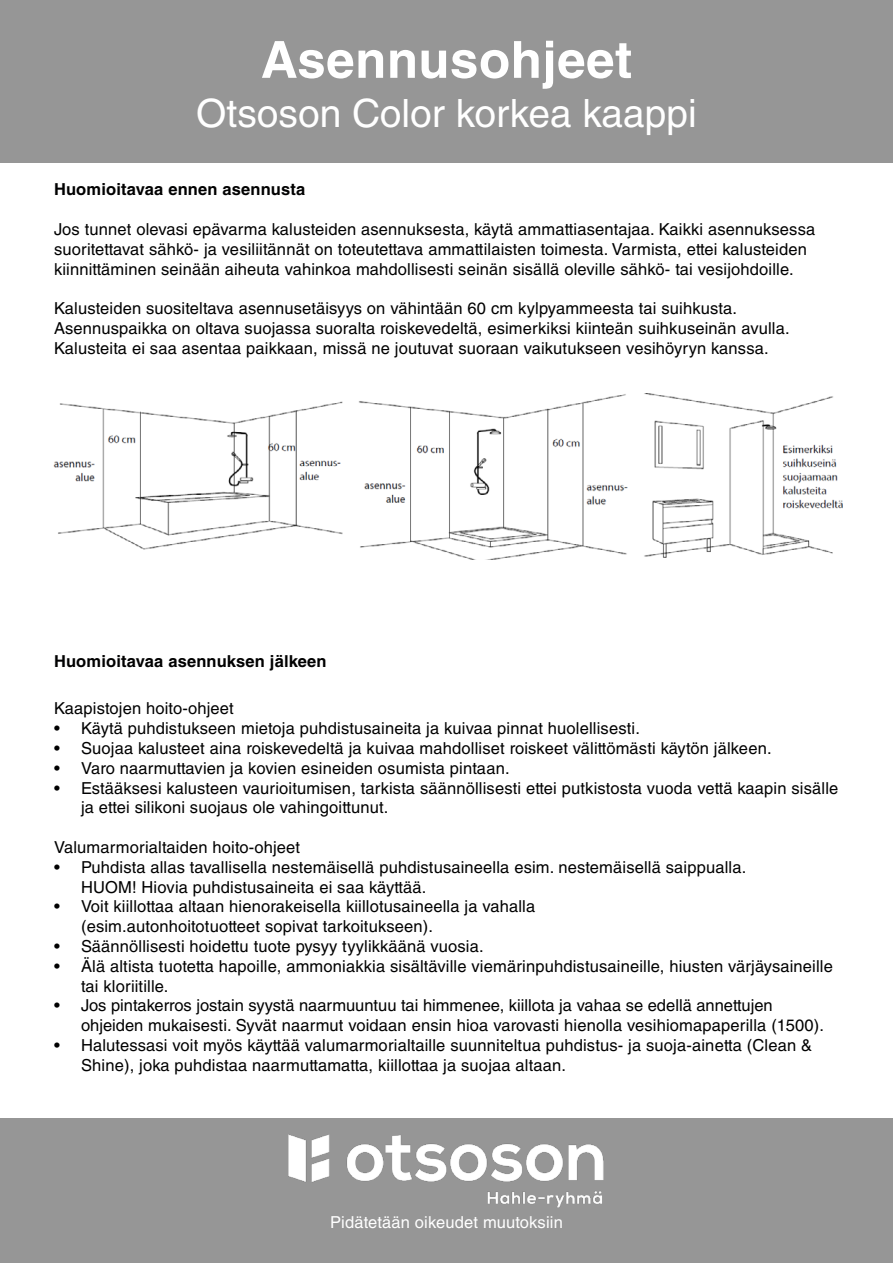
<style>
.page{position:relative;width:893px;height:1263px;background:#fff}
.page>*{position:absolute;margin:0;border:0;box-sizing:border-box;transform-origin:0 0}
.t1{font:700 51.15px "Helvetica LT Std";letter-spacing:.01em;color:#fff}
.t2{font:39px "Helvetica LT Std";color:#fff}
.t3{font:16.5px/19.8px "Helvetica LT Std";letter-spacing:.01em;color:#000001}
.t4{font:700 16.5px "Helvetica LT Std";letter-spacing:.01em;color:#000001}
.t5{font:16.5px "Helvetica LT Std";letter-spacing:.01em;color:#fff}
</style>
<div class="page">
<div style="left:0;top:0;width:893px;height:162px;background:#969696"></div>
<div style="left:0;top:1118px;width:893px;height:145px;background:#969696"></div>
<img style="left:288px;top:1134px;width:316px;height:74px">
<img style="left:53px;top:393px;width:790px;height:166px">
<p class="t1" style="left:261px;top:29px;width:373px">Asennusohjeet</p>
<p class="t2" style="left:196px;top:91px;width:502px">Otsoson Color korkea kaappi</p>
<p class="t4" style="left:54px;top:180px;width:253px">Huomioitavaa ennen asennusta</p>
<p class="t3" style="left:54px;top:219px;width:763px">Jos tunnet olevasi epävarma kalusteiden asennuksesta, käytä ammattiasentajaa. Kaikki asennuksessa suoritettavat sähkö- ja vesiliitännät on toteutettava ammattilaisten toimesta. Varmista, ettei kalusteiden kiinnittäminen seinään aiheuta vahinkoa mahdollisesti seinän sisällä oleville sähkö- tai vesijohdoille.</p>
<p class="t3" style="left:54px;top:298px;width:737px">Kalusteiden suositeltava asennusetäisyys on vähintään 60 cm kylpyammeesta tai suihkusta.<br>Asennuspaikka on oltava suojassa suoralta roiskevedeltä, esimerkiksi kiinteän suihkuseinän avulla.<br>Kalusteita ei saa asentaa paikkaan, missä ne joutuvat suoraan vaikutukseen vesihöyryn kanssa.</p>
<p class="t4" style="left:54px;top:651px;width:274px">Huomioitavaa asennuksen jälkeen</p>
<p class="t3" style="left:54px;top:699px;width:181px">Kaapistojen hoito-ohjeet</p>
<p class="t3" style="left:54px;top:718px;width:587px">• Käytä puhdistukseen mietoja puhdistusaineita ja kuivaa pinnat huolellisesti.</p>
<p class="t3" style="left:54px;top:738px;width:719px">• Suojaa kalusteet aina roiskevedeltä ja kuivaa mahdolliset roiskeet välittömästi käytön jälkeen.</p>
<p class="t3" style="left:54px;top:758px;width:457px">• Varo naarmuttavien ja kovien esineiden osumista pintaan.</p>
<p class="t3" style="left:81px;top:778px;width:759px;text-indent:-27px">• Estääksesi kalusteen vaurioitumisen, tarkista säännöllisesti ettei putkistosta vuoda vettä kaapin sisälle ja ettei silikoni suojaus ole vahingoittunut.</p>
<p class="t3" style="left:54px;top:837px;width:248px">Valumarmorialtaiden hoito-ohjeet</p>
<p class="t3" style="left:81px;top:857px;width:667px;text-indent:-27px">• Puhdista allas tavallisella nestemäisellä puhdistusaineella esim. nestemäisellä saippualla.<br>HUOM! Hiovia puhdistusaineita ei saa käyttää.</p>
<p class="t3" style="left:81px;top:897px;width:456px;text-indent:-27px">• Voit kiillottaa altaan hienorakeisella kiillotusaineella ja vahalla (esim.autonhoitotuotteet sopivat tarkoitukseen).</p>
<p class="t3" style="left:54px;top:936px;width:431px">• Säännöllisesti hoidettu tuote pysyy tyylikkäänä vuosia.</p>
<p class="t3" style="left:81px;top:956px;width:753px;text-indent:-27px">• Älä altista tuotetta hapoille, ammoniakkia sisältäville viemärinpuhdistusaineille, hiusten värjäysaineille tai kloriitille.</p>
<p class="t3" style="left:81px;top:996px;width:744px;text-indent:-27px">• Jos pintakerros jostain syystä naarmuuntuu tai himmenee, kiillota ja vahaa se edellä annettujen ohjeiden mukaisesti. Syvät naarmut voidaan ensin hioa varovasti hienolla vesihiomapaperilla (1500).</p>
<p class="t3" style="left:81px;top:1035px;width:733px;text-indent:-27px">• Halutessasi voit myös käyttää valumarmorialtaille suunniteltua puhdistus- ja suoja-ainetta (Clean &amp;<br>Shine), joka puhdistaa naarmuttamatta, kiillottaa ja suojaa altaan.</p>
<p class="t5" style="left:330px;top:1213px;width:234px">Pidätetään oikeudet muutoksiin</p>
</div>
